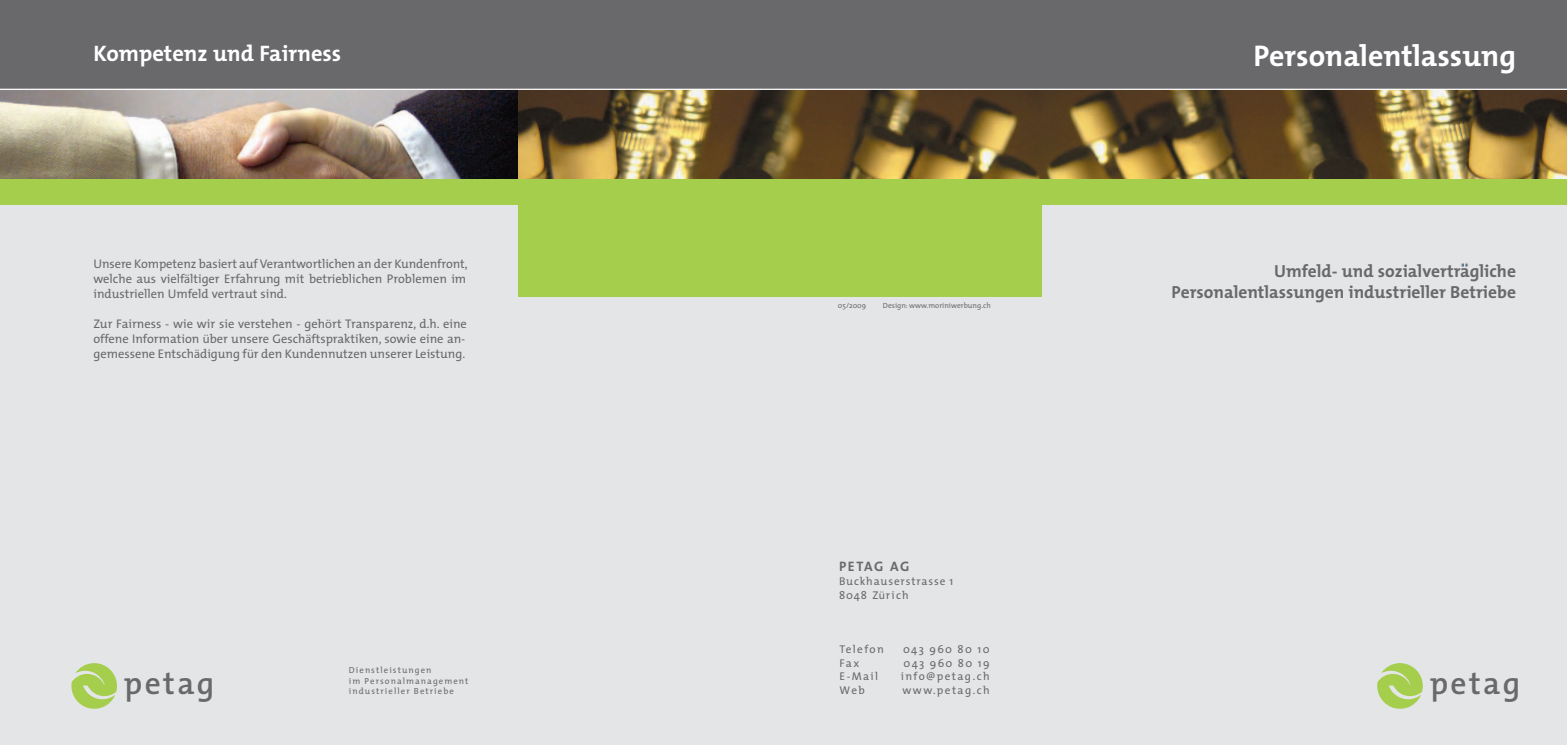
<style>
.page{position:relative;width:1567px;height:745px;background:#fff}
.page>*{position:absolute;margin:0;border:0;box-sizing:border-box;transform-origin:0 0}
.t1{font:600 31.5px "The Mix";letter-spacing:.075em;color:#69696c}
.t2{font:700 30px "The Mix";color:#fff}
.t3{font:700 22.5px "The Mix";color:#fff}
.t4{font:700 17.5px/21px "The Mix";color:#69696c;text-align:right}
.t5{font:700 13.75px "The Mix";letter-spacing:.105em;color:#69696c}
.t6{font:12.5px/15px "The Mix";color:#69696c;text-align:justify}
.t7{font:11.25px "The Mix";letter-spacing:.12em;color:#69696c}
.t8{font:11.25px/13.9px "The Mix";letter-spacing:.075em;color:#69696c}
.t9{font:8.75px/10.5px "The Mix";letter-spacing:.12em;color:#69696c}
.t10{font:7.5px "The Mix";color:#69696c}
.s1{font-family:"Myriad Pro"}
</style>
<div class="page">
<div style="left:1042px;top:35px;width:524px;height:297px;background:#a4ce4c"></div>
<div style="left:517px;top:35px;width:525px;height:297px;background:#a4ce4c"></div>
<div style="left:516px;top:298px;width:528px;height:446px;background:#e4e5e7"></div>
<div style="left:0;top:31px;width:517px;height:304px;background:#a4ce4c"></div>
<div style="left:0;top:0;width:1566px;height:106px;background:#69696c"></div>
<div style="left:0;top:206px;width:517px;height:538px;background:#e4e5e7"></div>
<div style="left:1042px;top:206px;width:524px;height:538px;background:#e4e5e7"></div>
<svg style="left:71px;top:663px;width:46px;height:45px"></svg>
<svg style="left:1377px;top:663px;width:45px;height:45px"></svg>
<img style="left:0;top:90px;width:1566px;height:88px">
<hr style="left:0;top:89px;width:1566px;height:1px;background:#fff">
<svg style="left:1461px;top:263px;width:7px;height:4px"></svg>
<h3 class="t3" style="left:93px;top:34px;width:249px">Kompetenz und Fairness</h3>
<h2 class="t2" style="left:1253px;top:31px;width:264px">Personalentlassung</h2>
<p class="t6" style="left:93px;top:256px;width:375px">Unsere Kompetenz basiert auf Verantwortlichen an der Kundenfront, welche aus vielf<span class="s1">ä</span>ltiger Erfahrung mit betrieblichen Problemen im industriellen Umfeld vertraut sind.</p>
<p class="t6" style="left:93px;top:316px;width:375px;text-align:left">Zur Fairness - wie wir sie verstehen - geh<span class="s1">ö</span>rt Transparenz, d.h. eine offene Information <span class="s1">ü</span>ber unsere Gesch<span class="s1">ä</span>ftspraktiken, sowie eine an&shy;gemessene Entsch<span class="s1">ä</span>digung f<span class="s1">ü</span>r den Kundennutzen unserer Leistung.</p>
<p class="t10" style="left:837px;top:299px;width:30px">05/2009</p>
<p class="t10" style="left:882px;top:299px;width:109px">Design: www.moriniwerbung.ch</p>
<h3 class="t4" style="left:1171px;top:259px;width:346px">Umfeld- und sozialvertragliche<br>Personalentlassungen industrieller Betriebe</h3>
<p class="t5" style="left:839px;top:555px;width:72px">PETAG AG</p>
<p class="t8" style="left:839px;top:574px;width:116px">Buckhauserstrasse 1<br>8048 Z<span class="s1">ü</span>rich</p>
<h1 class="t1" style="left:124px;top:656px;width:92px">petag</h1>
<p class="t9" style="left:349px;top:664px;width:121px">Dienstleistungen<br>im Personalmanagement</p>
<p class="t9" style="left:349px;top:685px;width:106px">industrieller Betriebe</p>
<p class="t7" style="left:839px;top:639px;width:46px">Telefon</p>
<p class="t7" style="left:903px;top:639px;width:88px">043 960 80 10</p>
<p class="t7" style="left:839px;top:653px;width:21px">Fax</p>
<p class="t7" style="left:903px;top:653px;width:88px">043 960 80 19</p>
<p class="t7" style="left:839px;top:666px;width:40px">E-Mail</p>
<p class="t7" style="left:900px;top:666px;width:90px">info@petag.ch</p>
<p class="t7" style="left:839px;top:680px;width:27px">Web</p>
<p class="t7" style="left:902px;top:680px;width:88px">www.petag.ch</p>
<h1 class="t1" style="left:1429px;top:656px;width:92px">petag</h1>
</div>
